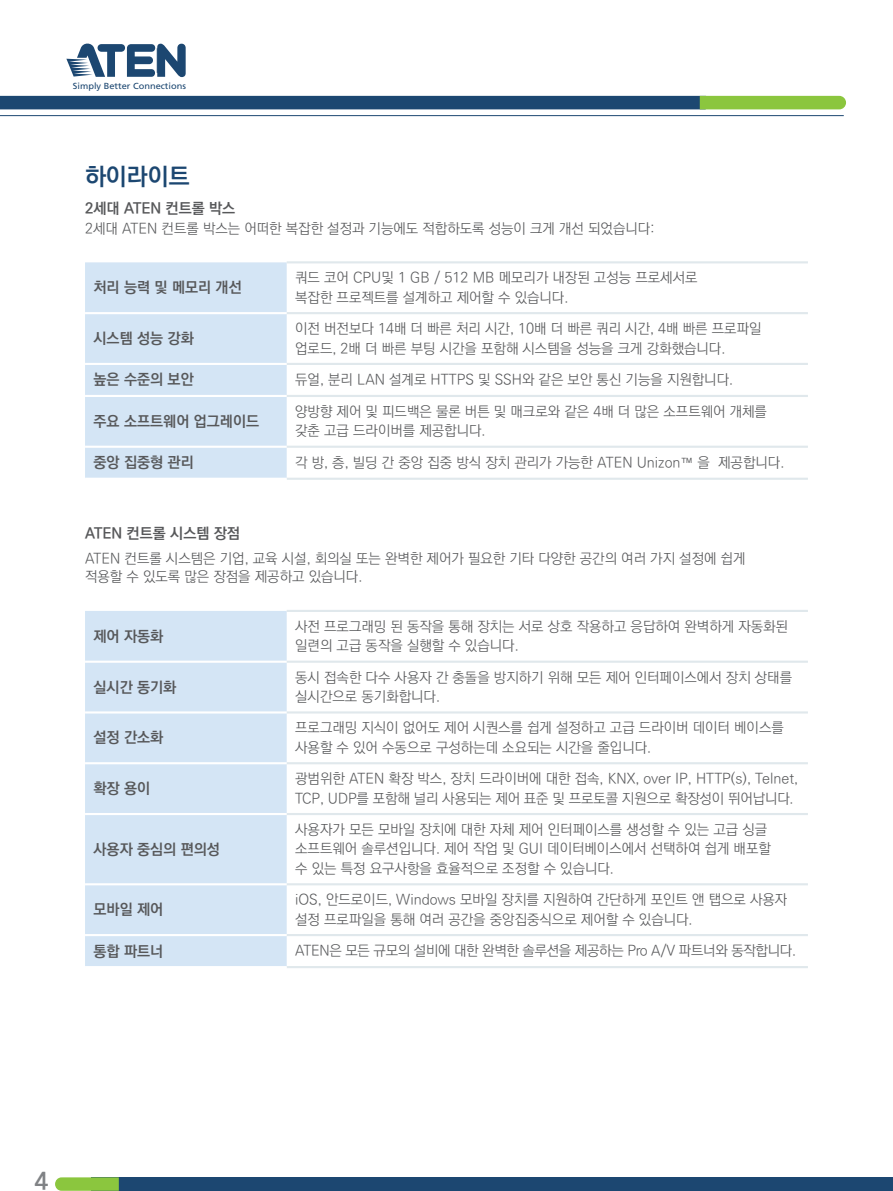
<style>
.page{position:relative;width:893px;height:1191px;background:#fff}
.page>*{position:absolute;margin:0;border:0;box-sizing:border-box;transform-origin:0 0}
.t1{font:24px "Ko Pub World Dotum PB";color:#1c4771}
.t2{font:24px "Ko Pub World Dotum PB";color:#808285}
.t3{font:15px "Ko Pub World Dotum PB";color:#57585a}
.t4{font:14.25px/19.5px "Ko Pub World Dotum PL";color:#57585a}
.t5{font:14.25px "Ko Pub World Dotum PL";letter-spacing:-.02em;color:#57585a}
.t6{font:8.85px "Frutiger";color:#1c4771;scale:1.05 1}
</style>
<div class="page">
<hr style="left:0;top:115px;width:844px;height:1px;background:#1c4771">
<div style="left:0;top:96px;width:706px;height:13px;background:#1c4771"></div>
<svg style="left:66px;top:43px;width:120px;height:34px"></svg>
<div style="left:700px;top:96px;width:146px;height:13px;background:#8bc63e"></div>
<div style="left:91px;top:1177px;width:802px;height:13px;background:#1c4771"></div>
<svg style="left:55px;top:1177px;width:64px;height:13px"></svg>
<div style="left:85px;top:262px;width:202px;height:216px;background:#d4e5f5"></div>
<hr style="left:287px;top:312px;width:521px;height:2px;background:#e0e8ec">
<hr style="left:287px;top:363px;width:521px;height:2px;background:#e0e8ec">
<hr style="left:287px;top:395px;width:521px;height:2px;background:#e0e8ec">
<hr style="left:287px;top:445px;width:521px;height:3px;background:#e0e8ec">
<hr style="left:287px;top:478px;width:521px;height:2px;background:#e0e8ec">
<hr style="left:287px;top:261px;width:521px;height:2px;background:#e0e8ec">
<hr style="left:85px;top:312px;width:202px;height:2px;background:#fff">
<hr style="left:85px;top:363px;width:202px;height:2px;background:#fff">
<hr style="left:85px;top:395px;width:202px;height:2px;background:#fff">
<hr style="left:85px;top:445px;width:202px;height:3px;background:#fff">
<div style="left:85px;top:611px;width:202px;height:355px;background:#d4e5f5"></div>
<hr style="left:287px;top:660px;width:521px;height:3px;background:#e0e8ec">
<hr style="left:287px;top:711px;width:521px;height:2px;background:#e0e8ec">
<hr style="left:287px;top:762px;width:521px;height:2px;background:#e0e8ec">
<hr style="left:287px;top:813px;width:521px;height:2px;background:#e0e8ec">
<hr style="left:287px;top:883px;width:521px;height:2px;background:#e0e8ec">
<hr style="left:287px;top:934px;width:521px;height:2px;background:#e0e8ec">
<hr style="left:287px;top:966px;width:521px;height:2px;background:#e0e8ec">
<hr style="left:287px;top:610px;width:521px;height:2px;background:#e0e8ec">
<hr style="left:85px;top:660px;width:202px;height:3px;background:#fff">
<hr style="left:85px;top:711px;width:202px;height:2px;background:#fff">
<hr style="left:85px;top:762px;width:202px;height:2px;background:#fff">
<hr style="left:85px;top:813px;width:202px;height:2px;background:#fff">
<hr style="left:85px;top:883px;width:202px;height:2px;background:#fff">
<hr style="left:85px;top:934px;width:202px;height:2px;background:#fff">
<p class="t6" style="left:73px;top:81px;width:109px">Simply Better Connections</p>
<h1 class="t1" style="left:85px;top:159px;width:106px">하이라이트</h1>
<p class="t3" style="left:85px;top:197px;width:152px">2세대 ATEN 컨트롤 박스</p>
<p class="t4" style="left:85px;top:219px;width:571px">2세대 ATEN 컨트롤 박스는 어떠한 복잡한 설정과 기능에도 적합하도록 성능이 크게 개선 되었습니다:</p>
<p class="t3" style="left:94px;top:277px;width:150px">처리 능력 및 메모리 개선</p>
<p class="t4" style="left:295px;top:268px;width:404px">쿼드 코어 CPU및 1 GB / 512 MB 메모리가 내장된 고성능 프로세서로 복잡한 프로젝트를 설계하고 제어할 수 있습니다.</p>
<p class="t3" style="left:94px;top:327px;width:102px">시스템 성능 강화</p>
<p class="t4" style="left:295px;top:319px;width:468px">이전 버전보다 14배 더 빠른 처리 시간, 10배 더 빠른 쿼리 시간, 4배 빠른 프로파일 업로드, 2배 더 빠른 부팅 시간을 포함해 시스템을 성능을 크게 강화했습니다.</p>
<p class="t3" style="left:94px;top:369px;width:102px">높은 수준의 보안</p>
<p class="t4" style="left:295px;top:370px;width:439px">듀얼, 분리 LAN 설계로 HTTPS 및 SSH와 같은 보안 통신 기능을 지원합니다.</p>
<p class="t3" style="left:94px;top:410px;width:167px">주요 소프트웨어 업그레이드</p>
<p class="t4" style="left:295px;top:402px;width:473px">양방향 제어 및 피드백은 물론 버튼 및 매크로와 같은 4배 더 많은 소프트웨어 개체를 갖춘 고급 드라이버를 제공합니다.</p>
<p class="t3" style="left:94px;top:452px;width:102px">중앙 집중형 관리</p>
<p class="t4" style="left:295px;top:453px;width:491px">각 방, 층, 빌딩 간 중앙 집중 방식 장치 관리가 가능한 ATEN Unizon™ 을 제공합니다.</p>
<p class="t3" style="left:85px;top:522px;width:156px">ATEN 컨트롤 시스템 장점</p>
<p class="t4" style="left:85px;top:550px;width:662px;line-height:18px">ATEN 컨트롤 시스템은 기업, 교육 시설, 회의실 또는 완벽한 제어가 필요한 기타 다양한 공간의 여러 가지 설정에 쉽게 적용할 수 있도록 많은 장점을 제공하고 있습니다.</p>
<p class="t3" style="left:94px;top:625px;width:71px">제어 자동화</p>
<p class="t4" style="left:295px;top:617px;width:494px">사전 프로그래밍 된 동작을 통해 장치는 서로 상호 작용하고 응답하여 완벽하게 자동화된 일련의 고급 동작을 실행할 수 있습니다.</p>
<p class="t3" style="left:94px;top:676px;width:84px">실시간 동기화</p>
<p class="t4" style="left:295px;top:668px;width:498px">동시 접속한 다수 사용자 간 충돌을 방지하기 위해 모든 제어 인터페이스에서 장치 상태를 실시간으로 동기화합니다.</p>
<p class="t3" style="left:94px;top:727px;width:71px">설정 간소화</p>
<p class="t4" style="left:295px;top:718px;width:490px">프로그래밍 지식이 없어도 제어 시퀀스를 쉽게 설정하고 고급 드라이버 데이터 베이스를 사용할 수 있어 수동으로 구성하는데 소요되는 시간을 줄입니다.</p>
<p class="t3" style="left:94px;top:777px;width:58px">확장 용이</p>
<p class="t4" style="left:295px;top:769px;width:505px">광범위한 ATEN 확장 박스, 장치 드라이버에 대한 접속, KNX, over IP, HTTP(s), Telnet,<br>TCP, UDP를 포함해 널리 사용되는 제어 표준 및 프로토콜 지원으로 확장성이 뛰어납니다.</p>
<p class="t3" style="left:94px;top:838px;width:128px">사용자 중심의 편의성</p>
<p class="t4" style="left:295px;top:820px;width:477px">사용자가 모든 모바일 장치에 대한 자체 제어 인터페이스를 생성할 수 있는 고급 싱글 소프트웨어 솔루션입니다. 제어 작업 및 GUI 데이터베이스에서 선택하여 쉽게 배포할 수 있는 특정 요구사항을 효율적으로 조정할 수 있습니다.</p>
<p class="t3" style="left:94px;top:898px;width:71px">모바일 제어</p>
<p class="t4" style="left:295px;top:890px;width:494px">iOS, 안드로이드, Windows 모바일 장치를 지원하여 간단하게 포인트 앤 탭으로 사용자 설정 프로파일을 통해 여러 공간을 중앙집중식으로 제어할 수 있습니다.</p>
<p class="t3" style="left:94px;top:940px;width:71px">통합 파트너</p>
<p class="t5" style="left:295px;top:941px;width:502px">ATEN은 모든 규모의 설비에 대한 완벽한 솔루션을 제공하는 Pro A/V 파트너와 동작합니다.</p>
<h1 class="t2" style="left:35px;top:1164px;width:15px">4</h1>
</div>
